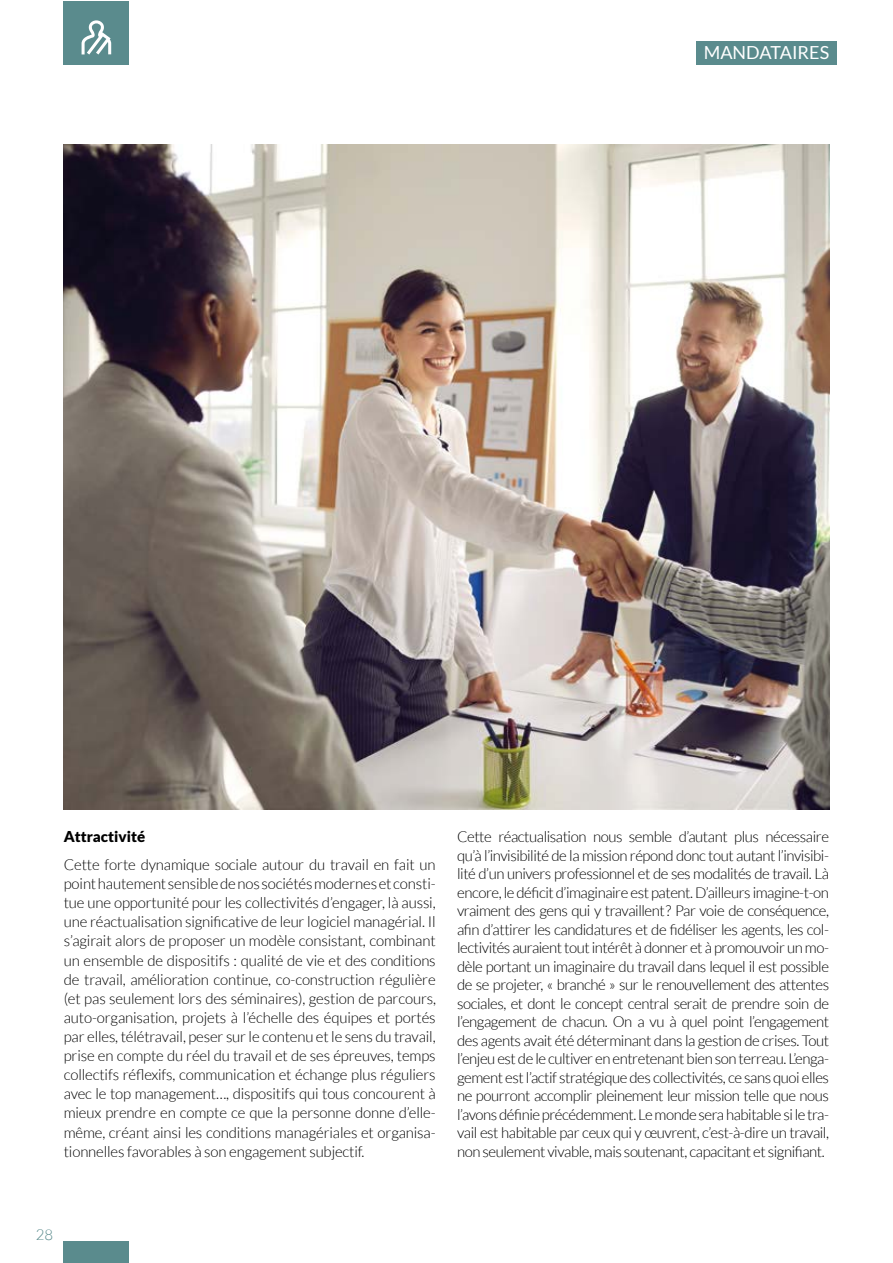
<style>
.page{position:relative;width:893px;height:1263px;background:#fff}
.page>*{position:absolute;margin:0;border:0;box-sizing:border-box;transform-origin:0 0}
.t1{font:18px "Lato";color:#fff}
.t2{font:300 15px/18.5px "Lato";letter-spacing:-.03em;color:#000;text-align:justify}
.t3{font:900 15px "Lato";color:#000}
.t4{font:300 15px "Lato";color:#5a8b8d}
</style>
<div class="page">
<div style="left:64px;top:1241px;width:65px;height:22px;background:#5a8b8d"></div>
<img style="left:64px;top:145px;width:765px;height:664px">
<div style="left:64px;top:1px;width:65px;height:63px;background:#5a8b8d"></div>
<div style="left:696px;top:41px;width:141px;height:23px;background:#5a8b8d"></div>
<svg style="left:82px;top:20px;width:29px;height:35px"></svg>
<p class="t1" style="left:704px;top:41px;width:127px">MANDATAIRES</p>
<p class="t3" style="left:64px;top:827px;width:83px">Attractivité</p>
<p class="t2" style="left:64px;top:855px;width:374px;line-height:19px">Cette forte dynamique sociale autour du travail en fait un point hautement sensible de nos sociétés modernes et consti&shy;tue une opportunité pour les collectivités d’engager, là aussi, une réactualisation significative de leur logiciel managérial. Il s’agirait alors de proposer un modèle consistant, combinant un ensemble de dispositifs : qualité de vie et des conditions de travail, amélioration continue, co-construction régulière (et pas seulement lors des séminaires), gestion de parcours, auto-organisation, projets à l’échelle des équipes et portés par elles, télétravail, peser sur le contenu et le sens du travail, prise en compte du réel du travail et de ses épreuves, temps collectifs réflexifs, communication et échange plus réguliers avec le top management…, dispositifs qui tous concourent à mieux prendre en compte ce que la personne donne d’elle&shy;même, créant ainsi les conditions managériales et organisa&shy;tionnelles favorables à son engagement subjectif.</p>
<p class="t2" style="left:457px;top:827px;width:374px">Cette réactualisation nous semble d’autant plus nécessaire qu’à l’invisibilité de la mission répond donc tout autant l’invisibi&shy;lité d’un univers professionnel et de ses modalités de travail. Là encore, le déficit d’imaginaire est patent. D’ailleurs imagine-t-on vraiment des gens qui y travaillent? Par voie de conséquence, afin d’attirer les candidatures et de fidéliser les agents, les col&shy;lectivités auraient tout intérêt à donner et à promouvoir un mo&shy;dèle portant un imaginaire du travail dans lequel il est possible de se projeter, « branché » sur le renouvellement des attentes sociales, et dont le concept central serait de prendre soin de l’engagement de chacun. On a vu à quel point l’engagement des agents avait été déterminant dans la gestion de crises. Tout l’enjeu est de le cultiver en entretenant bien son terreau. L’enga&shy;gement est l’actif stratégique des collectivités, ce sans quoi elles ne pourront accomplir pleinement leur mission telle que nous l’avons définie précédemment. Le monde sera habitable si le tra&shy;vail est habitable par ceux qui y œuvrent, c’est-à-dire un travail, non seulement vivable, mais soutenant, capacitant et signifiant.</p>
<p class="t4" style="left:36px;top:1225px;width:19px">28</p>
</div>
